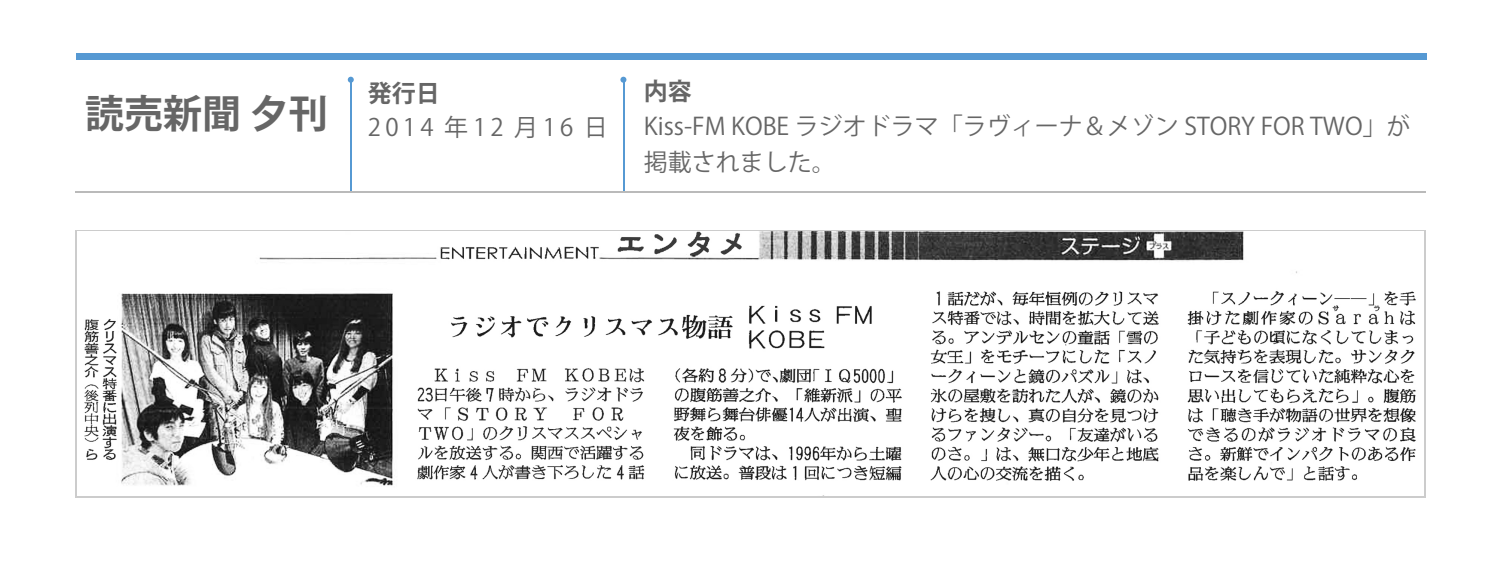
<style>
.page{position:relative;width:1504px;height:563px;background:#fff}
.page>*{position:absolute;margin:0;border:0;box-sizing:border-box;transform-origin:0 0}
.t1{font:700 39px "Koz Go Pro";color:#666}
.t2{font:24px/36px "Koz Go Pro";color:#666}
.t3{font:24px "Koz Go Pro";letter-spacing:.18em;color:#666}
.t4{font:700 24px "Koz Go Pro";color:#666}
</style>
<div class="page">
<div style="left:77px;top:53px;width:1350px;height:6px;background:#5699d3"></div>
<svg style="left:348px;top:77px;width:6px;height:6px"></svg>
<hr style="left:350px;top:77px;width:2px;height:115px;background:#5699d3">
<svg style="left:620px;top:77px;width:6px;height:6px"></svg>
<hr style="left:623px;top:80px;width:2px;height:112px;background:#5699d3">
<hr style="left:76px;top:191px;width:1350px;height:2px;background:#bababa">
<img style="left:84px;top:232px;width:1332px;height:254px">
<h1 class="t1" style="left:85px;top:89px;width:244px">読売新聞 夕刊</h1>
<p class="t4" style="left:368px;top:77px;width:73px">発行日</p>
<p class="t3" style="left:368px;top:111px;width:241px">2014 年12 月16 日</p>
<p class="t4" style="left:644px;top:76px;width:49px">内容</p>
<p class="t2" style="left:644px;top:108px;width:768px">Kiss-FM KOBE ラジオドラマ「ラヴィーナ＆メゾン STORY FOR TWO」が掲載されました。</p>
</div>
